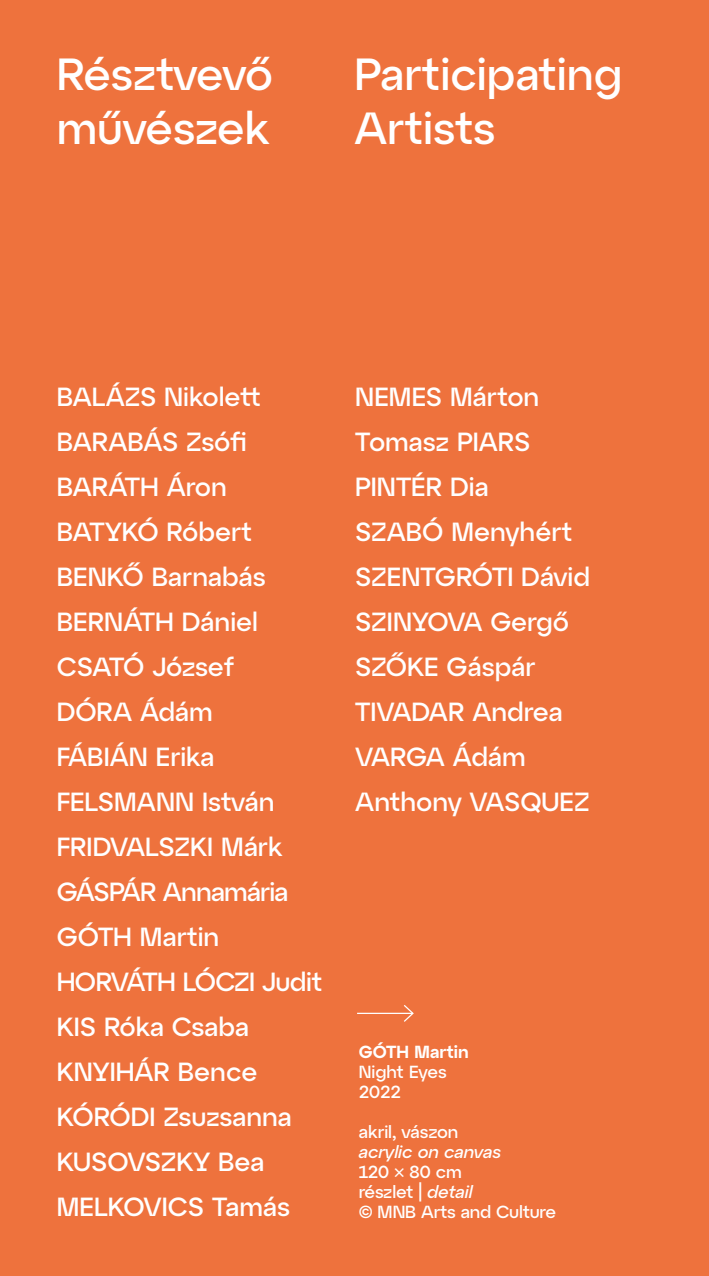
<style>
.page{position:relative;width:709px;height:1276px;background:#ee723d}
.page>*{position:absolute;margin:0;border:0;box-sizing:border-box;transform-origin:0 0}
.t1{font:500 45px/54px "Atyp Display";color:#fff}
.t2{font:500 26.25px/45px "Atyp Display";color:#fff}
.t3{font:500 17.5px/20px "Atyp Display";letter-spacing:-.01em;color:#fff}
.t4{font:600 17.5px "Atyp Display";color:#fff}
.s1{font-style:italic}
.s2{font-weight:700;font-size:12.5px}
.s3{font-family:"Atyp";font-weight:100}
</style>
<div class="page">
<hr style="left:357px;top:1012px;width:56px;height:2px;background:#fff">
<svg style="left:402px;top:1005px;width:12px;height:17px"></svg>
<h1 class="t1" style="left:57px;top:45px;width:218px">Résztvevő művészek</h1>
<h1 class="t1" style="left:354px;top:45px;width:270px">Participating<br>Artists</h1>
<p class="t2" style="left:57px;top:373px;width:267px">BALÁZS Nikolett<br>BARABÁS Zsófi<br>BARÁTH Áron<br>BATYKÓ Róbert<br>BENKŐ Barnabás<br>BERNÁTH Dániel<br>CSATÓ József<br>DÓRA Ádám<br>FÁBIÁN Erika<br>FELSMANN István<br>FRIDVALSZKI Márk<br>GÁSPÁR Annamária<br>GÓTH Martin<br>HORVÁTH LÓCZI Judit<br>KIS Róka Csaba<br>KNYIHÁR Bence<br>KÓRÓDI Zsuzsanna<br>KUSOVSZKY Bea<br>MELKOVICS Tamás</p>
<p class="t2" style="left:355px;top:373px;width:236px">NEMES Márton<br>Tomasz PIARS<br>PINTÉR Dia<br>SZABÓ Menyhért<br>SZENTGRÓTI Dávid<br>SZINYOVA Gergő<br>SZŐKE Gáspár<br>TIVADAR Andrea<br>VARGA Ádám<br>Anthony VASQUEZ</p>
<p class="t4" style="left:359px;top:1038px;width:112px">GÓTH Martin</p>
<p class="t3" style="left:359px;top:1060px;width:89px">Night Eyes<br>2022</p>
<p class="t3" style="left:359px;top:1120px;width:101px">akril, vászon</p>
<p class="t3" style="left:359px;top:1140px;width:199px"><span class="s1">acrylic on canvas<br></span>120 <span class="s2">✕</span> 80 cm<br>részlet <span class="s3">|</span> <span class="s1">detail<br></span>© MNB Arts and Culture</p>
</div>
